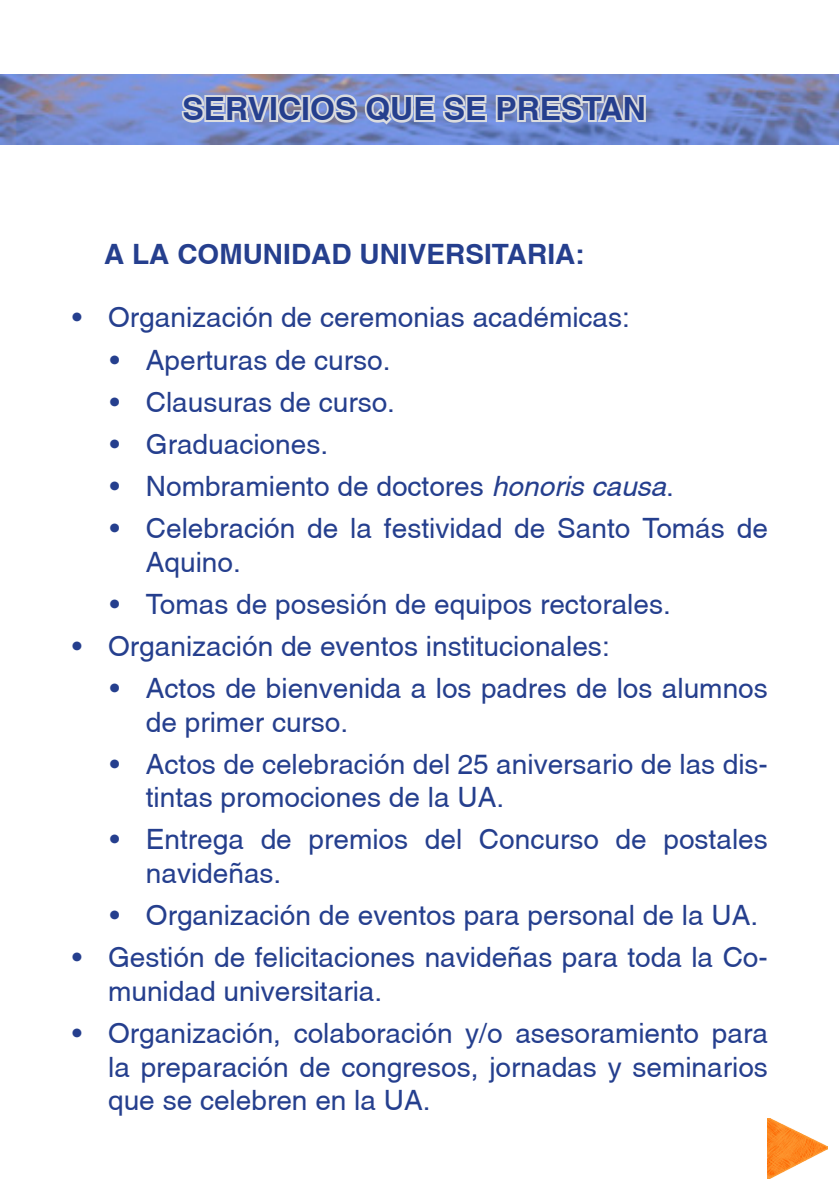
<style>
.page{position:relative;width:840px;height:1191px;background:#fff}
.page>*{position:absolute;margin:0;border:0;box-sizing:border-box;transform-origin:0 0}
.Viñeta{font:700 32px "Helonia";color:#253f8e}
.t1{font:28px/33.6px "Helonia";color:#253f8e}
.Viñeta-2{font:700 28px "Helonia";color:#253f8e}
.s1{font-style:italic}
</style>
<div class="page">
<img style="left:767px;top:1119px;width:60px;height:60px">
<img style="left:0;top:75px;width:837px;height:70px">
<svg style="left:179px;top:76px;width:468px;height:67px"></svg>
<p class="Viñeta" style="left:182px;top:89px;width:464px">SERVICIOS QUE SE PRESTAN</p>
<p class="Viñeta-2" style="left:104px;top:237px;width:482px">A LA COMUNIDAD UNIVERSITARIA:</p>
<p class="t1" style="left:72px;top:301px;width:559px">• Organización de ceremonias académicas:</p>
<p class="t1" style="left:110px;top:343px;width:282px">• Aperturas de curso.</p>
<p class="t1" style="left:110px;top:385px;width:286px">• Clausuras de curso.</p>
<p class="t1" style="left:110px;top:427px;width:220px">• Graduaciones.</p>
<p class="t1" style="left:110px;top:469px;width:565px">• Nombramiento de doctores <span class="s1">honoris causa</span>.</p>
<p class="t1" style="left:146px;top:511px;width:623px;text-indent:-36px">• Celebración de la festividad de Santo Tomás de<br>Aquino.</p>
<p class="t1" style="left:110px;top:587px;width:562px">• Tomas de posesión de equipos rectorales.</p>
<p class="t1" style="left:72px;top:629px;width:539px">• Organización de eventos institucionales:</p>
<p class="t1" style="left:146px;top:671px;width:623px;text-indent:-36px">• Actos de bienvenida a los padres de los alumnos de primer curso.</p>
<p class="t1" style="left:146px;top:747px;width:623px;text-indent:-36px">• Actos de celebración del 25 aniversario de las dis&shy;tintas promociones de la UA.</p>
<p class="t1" style="left:146px;top:822px;width:623px;text-indent:-36px">• Entrega de premios del Concurso de postales navideñas.</p>
<p class="t1" style="left:110px;top:898px;width:649px">• Organización de eventos para personal de la UA.</p>
<p class="t1" style="left:108px;top:940px;width:661px;text-indent:-36px">• Gestión de felicitaciones navideñas para toda la Co&shy;munidad universitaria.</p>
<p class="t1" style="left:108px;top:1016px;width:661px;text-align:justify;text-indent:-36px">• Organización, colaboración y/o asesoramiento para la preparación de congresos, jornadas y seminarios que se celebren en la UA.</p>
</div>
